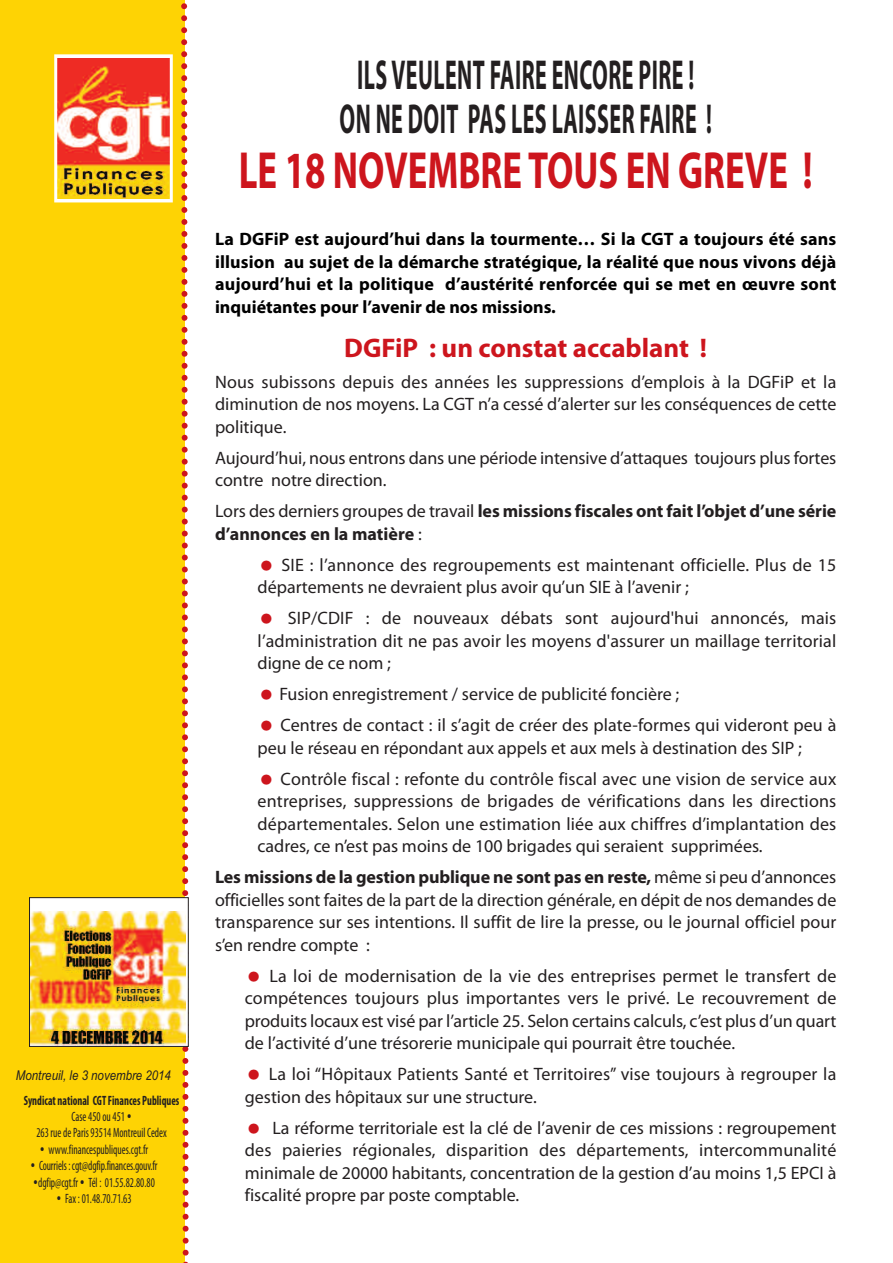
<style>
.page{position:relative;width:893px;height:1263px;background:#fff}
.page>*{position:absolute;margin:0;border:0;box-sizing:border-box;transform-origin:0 0}
.t1{font:700 52.5px "Myriad Pro";color:#cd151d;scale:.7 1}
.t2{font:700 42px/43.5px "Myriad Pro";letter-spacing:.02em;color:#231f20;text-align:center;scale:.52 1}
.t3{font:700 27px "Myriad Pro";color:#cd151d}
.t4{font:18px/22.5px "Myriad Pro";color:#231f20;text-align:justify}
.t5{font:700 18px/22.5px "Myriad Pro";color:#000;text-align:justify}
.t6{font:700 18px/22.5px "Myriad Pro";letter-spacing:-.005em;color:#231f20}
.t7{font:condensed 13.5px "Myriad Pro";color:#231f20;scale:.8 1}
.t8{font:700 condensed 13.5px "Myriad Pro";color:#231f20;scale:.8 1}
.t9{font:italic 13.5px "Arial";color:#231f20;scale:.85 1}
.s1{font-weight:400}
.s2{font-weight:700}
</style>
<div class="page">
<div style="left:0;top:0;width:185px;height:1263px;background:#fed304"></div>
<svg style="left:181px;top:3px;width:8px;height:1260px"></svg>
<img style="left:58px;top:58px;width:111px;height:140px">
<div style="left:54px;top:54px;width:119px;height:148px;border:3px solid #fff"></div>
<div style="left:30px;top:898px;width:158px;height:148px;background:#fff"></div>
<img style="left:31px;top:911px;width:154px;height:134px">
<div style="left:29px;top:897px;width:160px;height:150px;border:1px solid #231f20"></div>
<p class="t9" style="left:16px;top:1067px;width:184px">Montreuil, le 3 novembre 2014</p>
<p class="t8" style="left:24px;top:1095px;width:196px">Syndicat national CGT Finances Publiques</p>
<p class="t7" style="left:72px;top:1112px;width:68px">Case 450 ou 451</p>
<p class="t7" style="left:36px;top:1128px;width:164px">263 rue de Paris 93514 Montreuil Cedex</p>
<p class="t7" style="left:49px;top:1144px;width:126px">www.financespubliques.cgt.fr</p>
<p class="t7" style="left:39px;top:1161px;width:150px">Courriels:cgt@dgfip.finances.gouv.fr</p>
<p class="t7" style="left:38px;top:1177px;width:147px">dgfip@cgt.fr Tél : 01.55.82.80.80</p>
<p class="t7" style="left:65px;top:1194px;width:84px">Fax : 01.48.70.71.63</p>
<h2 class="t2" style="left:340px;top:57px;width:718px">ILS VEULENT FAIRE ENCORE PIRE !<br>ON NE DOIT PAS LES LAISSER FAIRE !</h2>
<h1 class="t1" style="left:239px;top:151px;width:821px">LE 18 NOVEMBRE TOUS EN GREVE !</h1>
<p class="t5" style="left:215px;top:229px;width:623px">La DGFiP est aujourd’hui dans la tourmente… Si la CGT a toujours été sans illusion au sujet de la démarche stratégique, la réalité que nous vivons déjà aujourd’hui et la politique d’austérité renforcée qui se met en œuvre sont inquiétantes pour l’avenir de nos missions.</p>
<h3 class="t3" style="left:344px;top:337px;width:364px">DGFiP : un constat accablant !</h3>
<p class="t4" style="left:215px;top:372px;width:623px">Nous subissons depuis des années les suppressions d’emplois à la DGFiP et la diminution de nos moyens. La CGT n’a cessé d’alerter sur les conséquences de cette politique.</p>
<p class="t4" style="left:215px;top:448px;width:623px">Aujourd’hui, nous entrons dans une période intensive d’attaques toujours plus fortes contre notre direction.</p>
<p class="t6" style="left:215px;top:501px;width:623px"><span class="s1">Lors des derniers groupes de travail</span> les missions fiscales ont fait l’objet d’une série d’annonces en la matière <span class="s1">:</span></p>
<p class="t4" style="left:258px;top:555px;width:580px;text-indent:24px">SIE : l’annonce des regroupements est maintenant officielle. Plus de 15 départements ne devraient plus avoir qu’un SIE à l’avenir ;</p>
<p class="t4" style="left:258px;top:608px;width:580px;text-indent:30px">SIP/CDIF : de nouveaux débats sont aujourd'hui annoncés, mais l’administration dit ne pas avoir les moyens d'assurer un maillage territorial digne de ce nom ;</p>
<p class="t4" style="left:279px;top:680px;width:558px;line-height:31px">Fusion enregistrement / service de publicité foncière ;<br>Centres de contact : il s’agit de créer des plate-formes qui videront peu à</p>
<p class="t4" style="left:281px;top:733px;width:557px;line-height:31px;text-indent:-23px">peu le réseau en répondant aux appels et aux mels à destination des SIP ;<br>Contrôle fiscal : refonte du contrôle fiscal avec une vision de service aux</p>
<p class="t4" style="left:258px;top:791px;width:580px">entreprises, suppressions de brigades de vérifications dans les directions départementales. Selon une estimation liée aux chiffres d’implantation des cadres, ce n’est pas moins de 100 brigades qui seraient supprimées.</p>
<p class="t4" style="left:215px;top:867px;width:623px"><span class="s2">Les missions de la gestion publique ne sont pas en reste,</span> même si peu d’annonces officielles sont faites de la part de la direction générale, en dépit de nos demandes de transparence sur ses intentions. Il suffit de lire la presse, ou le journal officiel pour s’en rendre compte :</p>
<p class="t4" style="left:245px;top:966px;width:593px;text-indent:25px">La loi de modernisation de la vie des entreprises permet le transfert de compétences toujours plus importantes vers le privé. Le recouvrement de produits locaux est visé par l’article 25. Selon certains calculs, c’est plus d’un quart de l’activité d’une trésorerie municipale qui pourrait être touchée.</p>
<p class="t4" style="left:245px;top:1064px;width:593px;text-indent:24px">La loi “Hôpitaux Patients Santé et Territoires” vise toujours à regrouper la gestion des hôpitaux sur une structure.</p>
<p class="t4" style="left:245px;top:1118px;width:593px;text-indent:28px">La réforme territoriale est la clé de l’avenir de ces missions : regroupement des paieries régionales, disparition des départements, intercommunalité minimale de 20000 habitants, concentration de la gestion d’au moins 1,5 EPCI à fiscalité propre par poste comptable.</p>
</div>
